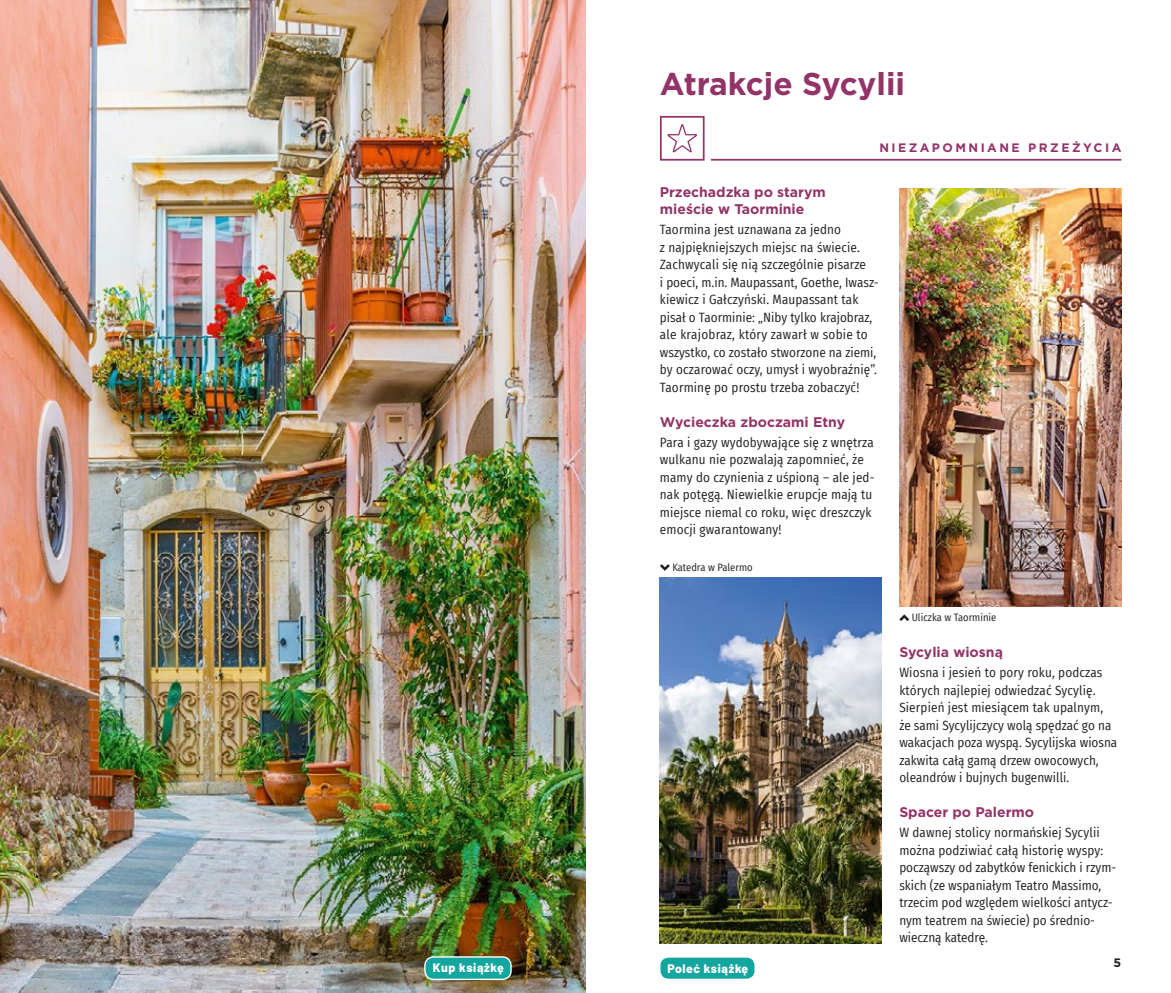
<style>
.page{position:relative;width:1171px;height:993px;background:#fff}
.page>*{position:absolute;margin:0;border:0;box-sizing:border-box;transform-origin:0 0}
.t1{font:700 31.5px "Gotham";color:#933368}
.t2{font:700 14px/17.5px "Gotham";color:#933368}
.t3{font:13.12px/17.5px "Fira Sans Condensed";letter-spacing:.01em;color:#231f20}
.t4{font:700 12.25px "Gotham";letter-spacing:.2em;color:#933368}
.t5{font:800 12.25px "Barlow";letter-spacing:.05em;color:#fff}
.t6{font:700 12.25px "Gotham";color:#231f20}
.t7{font:10.5px "Fira Sans Condensed";color:#231f20}
</style>
<div class="page">
<img style="left:0;top:0;width:585px;height:992px">
<svg style="left:899px;top:614px;width:10px;height:7px"></svg>
<img style="left:899px;top:189px;width:222px;height:417px">
<img style="left:660px;top:577px;width:222px;height:366px">
<svg style="left:660px;top:564px;width:10px;height:6px"></svg>
<hr style="left:711px;top:159px;width:410px;height:1px;background:#933368">
<svg style="left:667px;top:124px;width:30px;height:29px"></svg>
<div style="left:660px;top:116px;width:44px;height:44px;border:2px solid #933368"></div>
<div style="left:660px;top:956px;width:95px;height:23px;background:#13a69e;border-radius:9px"></div>
<div style="left:659px;top:955px;width:97px;height:24px;border:1px solid #fff;border-radius:9px"></div>
<div style="left:425px;top:956px;width:86px;height:23px;background:#13a69e;border-radius:9px"></div>
<div style="left:424px;top:955px;width:88px;height:24px;border:1px solid #fff;border-radius:9px"></div>
<h1 class="t1" style="left:660px;top:63px;width:247px">Atrakcje Sycylii</h1>
<p class="t4" style="left:879px;top:139px;width:243px">NIEZAPOMNIANE PRZEŻYCIA</p>
<p class="t2" style="left:660px;top:183px;width:167px">Przechadzka po starym mieście w Taorminie</p>
<p class="t3" style="left:660px;top:220px;width:220px">Taormina jest uznawana za jedno<br>z najpiękniejszych miejsc na świecie.<br>Zachwycali się nią szczególnie pisarze<br>i poeci, m.in. Maupassant, Goethe, Iwasz&shy;kiewicz i Gałczyński. Maupassant tak pisał o Taorminie: „Niby tylko krajobraz, ale krajobraz, który zawarł w sobie to wszystko, co zostało stworzone na ziemi, by oczarować oczy, umysł i wyobraźnię”.<br>Taorminę po prostu trzeba zobaczyć!</p>
<p class="t2" style="left:660px;top:413px;width:187px">Wycieczka zboczami Etny</p>
<p class="t3" style="left:660px;top:433px;width:216px">Para i gazy wydobywające się z wnętrza wulkanu nie pozwalają zapomnieć, że mamy do czynienia z uśpioną – ale jed&shy;nak potęgą. Niewielkie erupcje mają tu miejsce niemal co roku, więc dreszczyk emocji gwarantowany!</p>
<p class="t7" style="left:672px;top:559px;width:82px">Katedra w Palermo</p>
<p class="t5" style="left:433px;top:958px;width:72px">Kup książkę</p>
<p class="t5" style="left:667px;top:958px;width:82px">Poleć książkę</p>
<p class="t7" style="left:912px;top:609px;width:86px">Uliczka w Taorminie</p>
<p class="t2" style="left:899px;top:643px;width:105px">Sycylia wiosną</p>
<p class="t3" style="left:899px;top:663px;width:219px">Wiosna i jesień to pory roku, podczas których najlepiej odwiedzać Sycylię.<br>Sierpień jest miesiącem tak upalnym, że sami Sycylijczycy wolą spędzać go na wakacjach poza wyspą. Sycylijska wiosna zakwita całą gamą drzew owocowych, oleandrów i bujnych bugenwilli.</p>
<p class="t2" style="left:899px;top:803px;width:136px">Spacer po Palermo</p>
<p class="t3" style="left:899px;top:823px;width:218px">W dawnej stolicy normańskiej Sycylii można podziwiać całą historię wyspy: począwszy od zabytków fenickich i rzym&shy;skich (ze wspaniałym Teatro Massimo, trzecim pod względem wielkości antycz&shy;nym teatrem na świecie) po średnio&shy;wieczną katedrę.</p>
<p class="t6" style="left:1113px;top:954px;width:9px">5</p>
</div>
